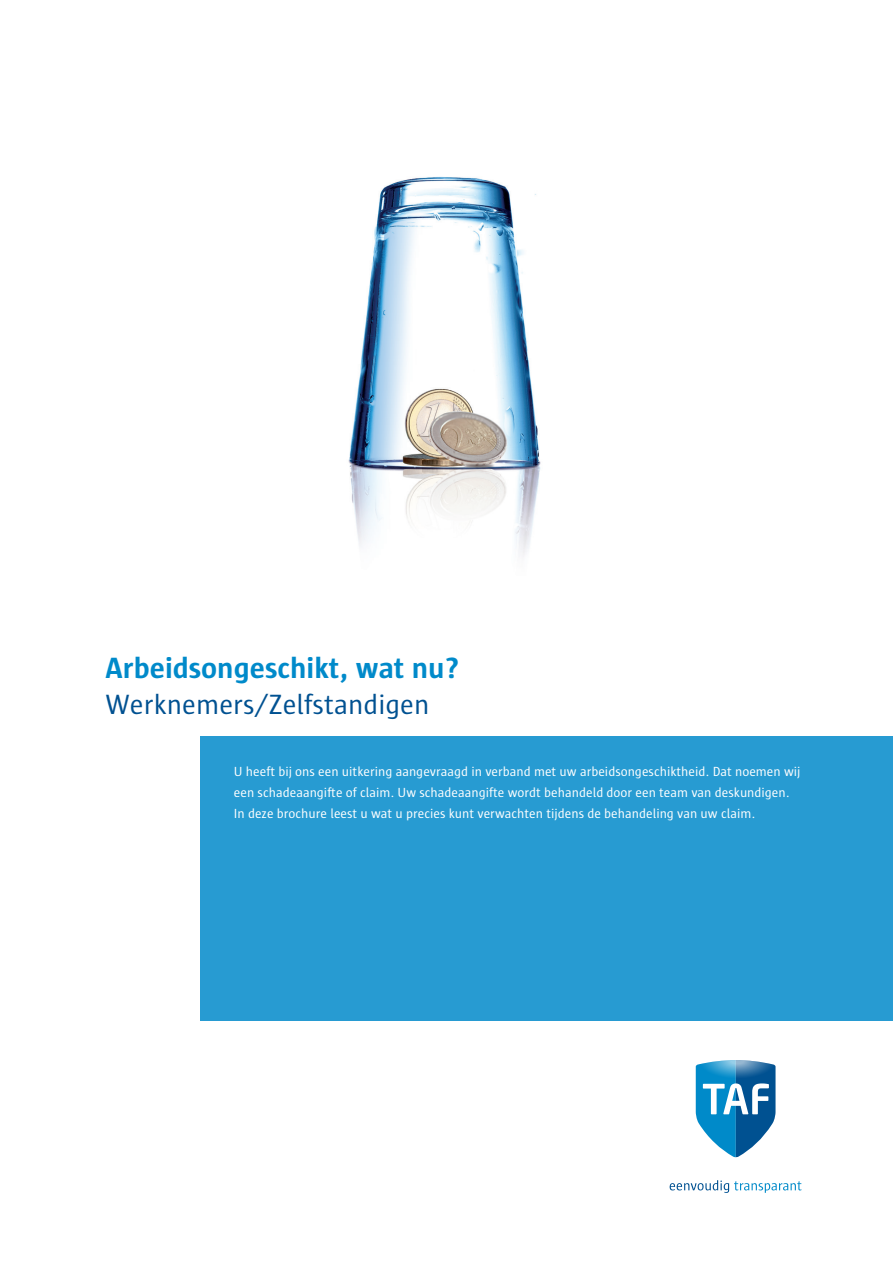
<style>
.page{position:relative;width:893px;height:1263px;background:#fff}
.page>*{position:absolute;margin:0;border:0;box-sizing:border-box;transform-origin:0 0}
.t1{font:700 30px "Sun";color:#008aca}
.t2{font:28.5px "Sun";color:#005191}
.t3{font:13.5px/21px "Sun";color:#fff}
</style>
<div class="page">
<div style="left:200px;top:736px;width:693px;height:284px;background:#279bd2"></div>
<img style="left:348px;top:177px;width:193px;height:380px">
<svg style="left:696px;top:1060px;width:79px;height:97px"></svg>
<svg style="left:670px;top:1180px;width:131px;height:13px"></svg>
<h1 class="t1" style="left:106px;top:651px;width:355px">Arbeidsongeschikt, wat nu?</h1>
<h2 class="t2" style="left:106px;top:689px;width:325px">Werknemers/Zelfstandigen</h2>
<p class="t3" style="left:234px;top:761px;width:568px">U heeft bij ons een uitkering aangevraagd in verband met uw arbeidsongeschiktheid. Dat noemen wij een schadeaangifte of claim. Uw schadeaangifte wordt behandeld door een team van deskundigen.<br>In deze brochure leest u wat u precies kunt verwachten tijdens de behandeling van uw claim.</p>
</div>
